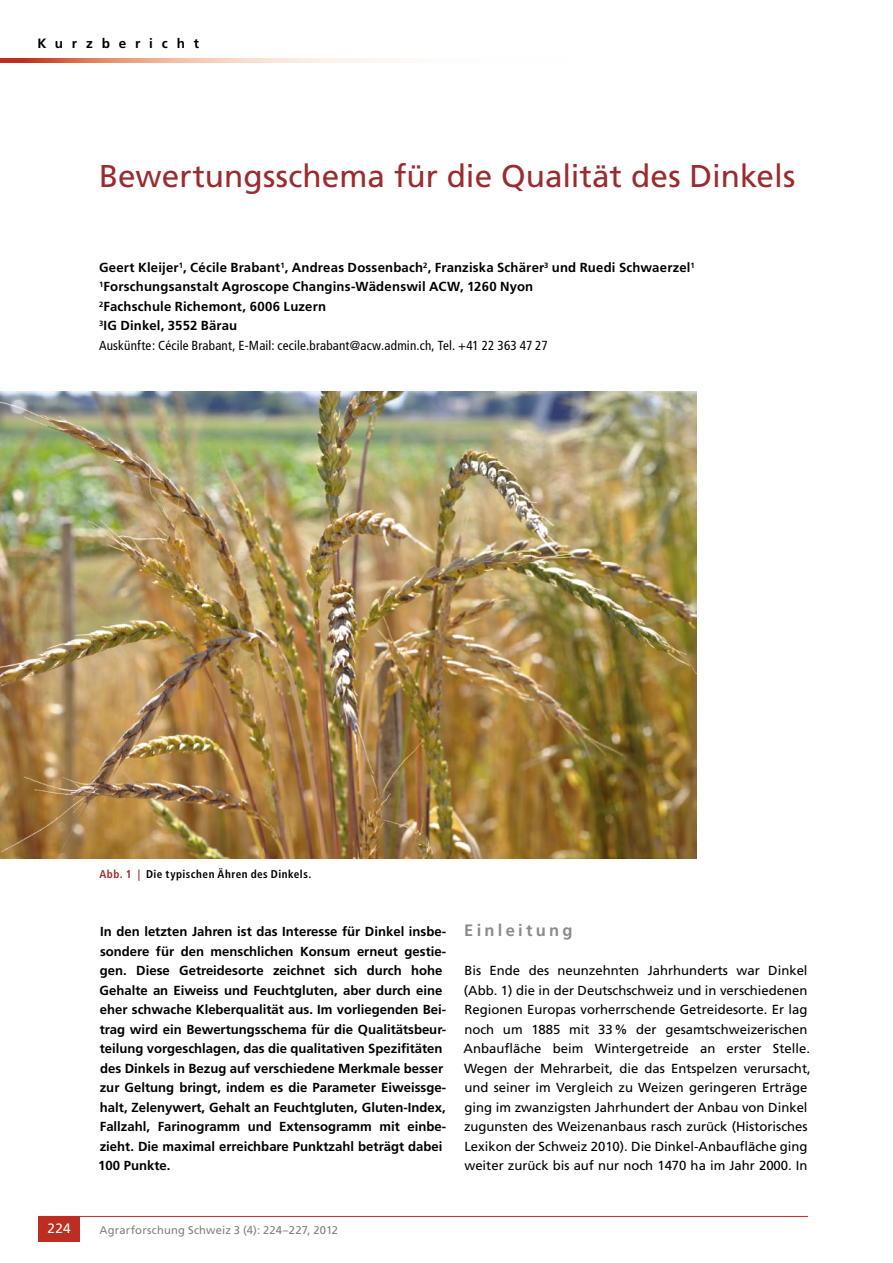
<style>
.page{position:relative;width:893px;height:1263px;background:#fff}
.page>*{position:absolute;margin:0;border:0;box-sizing:border-box;transform-origin:0 0}
.t1{font:31.5px "Frutiger LT Std";color:#9a2b2f}
.t2{font:700 16.5px "Frutiger LT Std";letter-spacing:.2em;color:#8b8b8b}
.t3{font:700 13.5px "Frutiger LT Std";letter-spacing:.655em;color:#000}
.t4{font:13.5px "Frutiger LT Std";color:#fff}
.t5{font:700 13.2px/19.5px "Frutiger LT Std";color:#000}
.t6{font:13.2px/19.5px "Frutiger LT Std";color:#000}
.t7{font:11.25px "Frutiger LT Std";letter-spacing:.015em;color:#808080}
.t8{font:700 condensed 11.25px "Frutiger LT Std";letter-spacing:.04em;color:#000}
.s1{font-weight:400;font-stretch:condensed}
.s2{color:#9a2b2f}
</style>
<div class="page">
<hr style="left:38px;top:1216px;width:770px;height:1px;background:#bd2d21">
<div style="left:38px;top:1216px;width:42px;height:26px;background:#bd2d21"></div>
<svg style="left:0;top:58px;width:396px;height:5px;background:#ebb2a0"></svg>
<img style="left:0;top:392px;width:696px;height:466px">
<p class="t3" style="left:37px;top:36px;width:163px">Kurzbericht</p>
<h1 class="t1" style="left:99px;top:158px;width:698px">Bewertungsschema für die Qualität des Dinkels</h1>
<p class="t5" style="left:99px;top:258px;width:597px">Geert Kleijer<sup>1</sup>, Cécile Brabant<sup>1</sup>, Andreas Dossenbach<sup>2</sup>, Franziska Schärer<sup>3</sup> und Ruedi Schwaerzel<sup>1<br>1</sup>Forschungsanstalt Agroscope Changins-Wädenswil ACW, 1260 Nyon<br><sup>2</sup>Fachschule Richemont, 6006 Luzern<br><sup>3</sup>IG Dinkel, 3552 Bärau<br><span class="s1">Auskünfte: Cécile Brabant, E-Mail: cecile.brabant@acw.admin.ch, Tel. +41 22 363 47 27</span></p>
<p class="t8" style="left:100px;top:867px;width:213px"><span class="s2">Abb. 1 |</span> Die typischen Ähren des Dinkels.</p>
<p class="t5" style="left:98px;top:922px;width:349px">In den letzten Jahren ist das Interesse für Dinkel insbe&shy;sondere für den menschlichen Konsum erneut gestie&shy;gen. Diese Getreidesorte zeichnet sich durch hohe Gehalte an Eiweiss und Feuchtgluten, aber durch eine eher schwache Kleberqualität aus. Im vorliegenden Bei&shy;trag wird ein Bewertungsschema für die Qualitätsbeur&shy;teilung vorgeschlagen, das die qualitativen Spezifitäten des Dinkels in Bezug auf verschiedene Merkmale besser zur Geltung bringt, indem es die Parameter Eiweissge&shy;halt, Zelenywert, Gehalt an Feuchtgluten, Gluten-Index, Fallzahl, Farinogramm und Extensogramm mit einbe&shy;zieht. Die maximal erreichbare Punktzahl beträgt dabei 100 Punkte.</p>
<p class="t2" style="left:464px;top:921px;width:110px">Einleitung</p>
<p class="t6" style="left:464px;top:961px;width:349px">Bis Ende des neunzehnten Jahrhunderts war Dinkel (Abb. 1) die in der Deutschschweiz und in verschiedenen Regionen Europas vorherrschende Getreidesorte. Er lag noch um 1885 mit 33% der gesamtschweizerischen Anbaufläche beim Wintergetreide an erster Stelle.<br>Wegen der Mehrarbeit, die das Entspelzen verursacht, und seiner im Vergleich zu Weizen geringeren Erträge ging im zwanzigsten Jahrhundert der Anbau von Dinkel zugunsten des Weizenanbaus rasch zurück (Historisches Lexikon der Schweiz 2010). Die Dinkel-Anbaufläche ging weiter zurück bis auf nur noch 1470 ha im Jahr 2000. In</p>
<p class="t4" style="left:48px;top:1221px;width:24px">224</p>
<p class="t7" style="left:99px;top:1223px;width:240px">Agrarforschung Schweiz 3 (4): 224–227, 2012</p>
</div>
